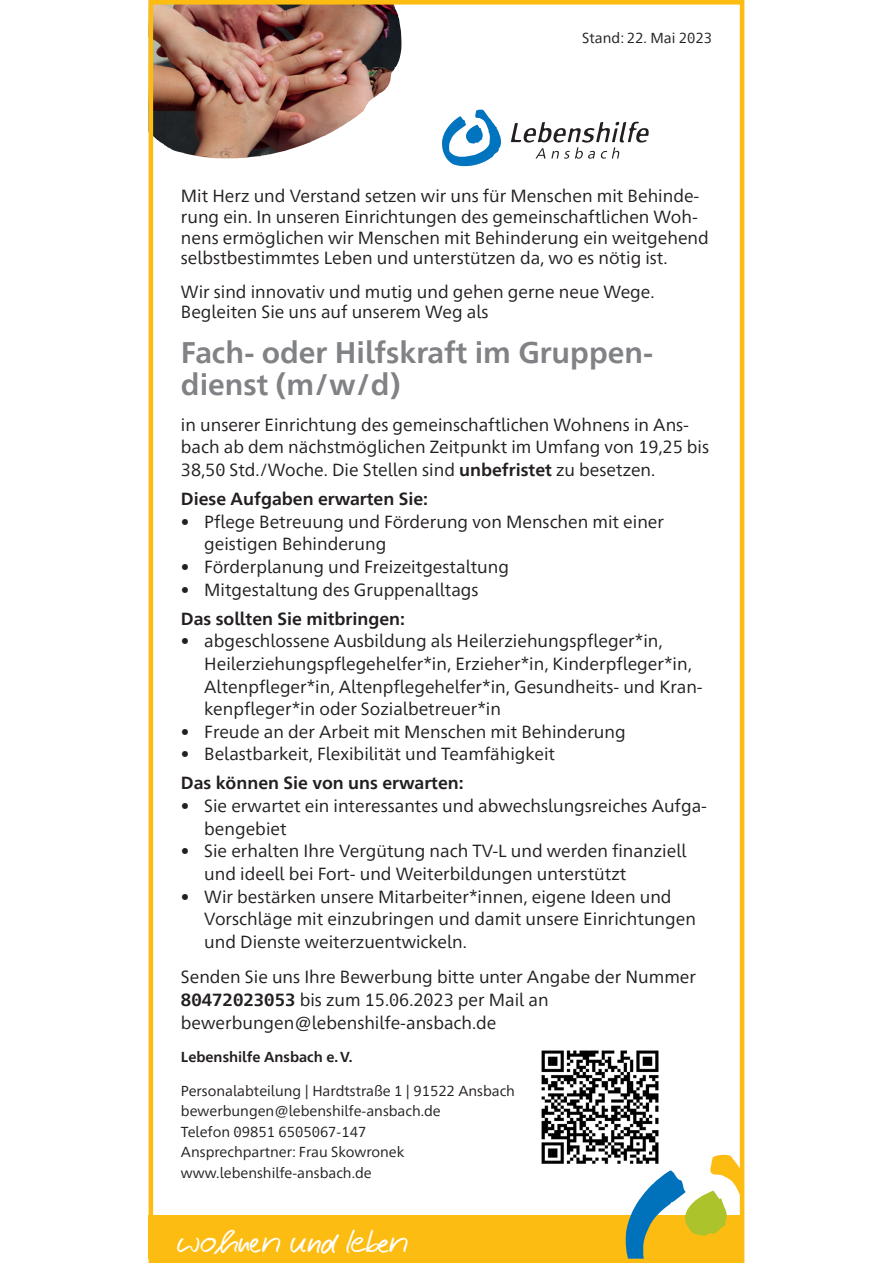
<style>
.page{position:relative;width:893px;height:1263px;background:#fff}
.page>*{position:absolute;margin:0;border:0;box-sizing:border-box;transform-origin:0 0}
.t1{font:36.6px "Nifty Script";color:#fff}
.t2{font:700 29.7px/32px "Frutiger Neue 1450 Pro";color:#808285}
.t3{font:17.55px/22.6px "Frutiger Neue 1450 Pro";color:#231f20}
.t4{font:700 17.55px "Frutiger Neue 1450 Pro";color:#231f20}
.t5{font:14.4px/20.5px "Frutiger Neue 1450 Pro";color:#231f20}
.t6{font:700 14.4px "Frutiger Neue 1450 Pro";color:#231f20}
.s1{font-weight:700}
</style>
<div class="page">
<img style="left:541px;top:1050px;width:118px;height:114px">
<img style="left:155px;top:6px;width:246px;height:152px">
<div style="left:149px;top:0;width:595px;height:1263px;border:5px solid #fdbc12"></div>
<div style="left:149px;top:1215px;width:595px;height:44px;background:#fdbc12"></div>
<svg style="left:626px;top:1155px;width:117px;height:104px"></svg>
<svg style="left:442px;top:110px;width:59px;height:56px"></svg>
<svg style="left:511px;top:122px;width:138px;height:37px"></svg>
<p class="t5" style="left:582px;top:27px;width:131px">Stand: 22. Mai 2023</p>
<p class="t3" style="left:181px;top:185px;width:529px;line-height:20.5px">Mit Herz und Verstand setzen wir uns für Menschen mit Behinde&shy;rung ein. In unseren Einrichtungen des gemeinschaftlichen Woh&shy;nens ermöglichen wir Menschen mit Behinderung ein weitgehend selbstbestimmtes Leben und unterstützen da, wo es nötig ist.</p>
<p class="t3" style="left:181px;top:280px;width:475px;line-height:20.5px">Wir sind innovativ und mutig und gehen gerne neue Wege.<br>Begleiten Sie uns auf unserem Weg als</p>
<h2 class="t2" style="left:181px;top:335px;width:474px">Fach- oder Hilfskraft im Gruppen&shy;dienst (m/w/d)</h2>
<p class="t3" style="left:181px;top:412px;width:530px">in unserer Einrichtung des gemeinschaftlichen Wohnens in Ans&shy;bach ab dem nächstmöglichen Zeitpunkt im Umfang von 19,25 bis<br>38,50 Std./Woche. Die Stellen sind <span class="s1">unbefristet</span> zu besetzen.</p>
<p class="t4" style="left:181px;top:486px;width:249px">Diese Aufgaben erwarten Sie:</p>
<p class="t3" style="left:204px;top:509px;width:461px;text-indent:-23px">• Pflege Betreuung und Förderung von Menschen mit einer geistigen Behinderung</p>
<p class="t3" style="left:181px;top:554px;width:330px">• Förderplanung und Freizeitgestaltung</p>
<p class="t3" style="left:181px;top:577px;width:299px">• Mitgestaltung des Gruppenalltags</p>
<p class="t4" style="left:181px;top:606px;width:226px">Das sollten Sie mitbringen:</p>
<p class="t3" style="left:204px;top:628px;width:500px;text-indent:-23px">• abgeschlossene Ausbildung als Heilerziehungspfleger*in, Heilerziehungspflegehelfer*in, Erzieher*in, Kinderpfleger*in, Altenpfleger*in, Altenpflegehelfer*in, Gesundheits- und Kran&shy;kenpfleger*in oder Sozialbetreuer*in</p>
<p class="t3" style="left:181px;top:719px;width:446px">• Freude an der Arbeit mit Menschen mit Behinderung</p>
<p class="t3" style="left:181px;top:742px;width:376px">• Belastbarkeit, Flexibilität und Teamfähigkeit</p>
<p class="t4" style="left:181px;top:771px;width:284px">Das können Sie von uns erwarten:</p>
<p class="t3" style="left:204px;top:793px;width:504px;text-indent:-23px">• Sie erwartet ein interessantes und abwechslungsreiches Aufga&shy;bengebiet</p>
<p class="t3" style="left:204px;top:838px;width:484px;text-indent:-23px">• Sie erhalten Ihre Vergütung nach TV-L und werden finanziell und ideell bei Fort- und Weiterbildungen unterstützt</p>
<p class="t3" style="left:204px;top:884px;width:493px;text-indent:-23px">• Wir bestärken unsere Mitarbeiter*innen, eigene Ideen und<br>Vorschläge mit einzubringen und damit unsere Einrichtungen und Dienste weiterzuentwickeln.</p>
<p class="t3" style="left:181px;top:964px;width:517px">Senden Sie uns Ihre Bewerbung bitte unter Angabe der Nummer<br><span class="s1">80472023053</span> bis zum 15.06.2023 per Mail an bewerbungen@lebenshilfe-ansbach.de</p>
<p class="t6" style="left:181px;top:1047px;width:173px">Lebenshilfe Ansbach e.V.</p>
<p class="t5" style="left:181px;top:1079px;width:336px">Personalabteilung | Hardtstraße 1 | 91522 Ansbach bewerbungen@lebenshilfe-ansbach.de<br>Telefon 09851 6505067-147<br>Ansprechpartner: Frau Skowronek www.lebenshilfe-ansbach.de</p>
<h1 class="t1" style="left:177px;top:1213px;width:232px">wohnen und leben</h1>
</div>
